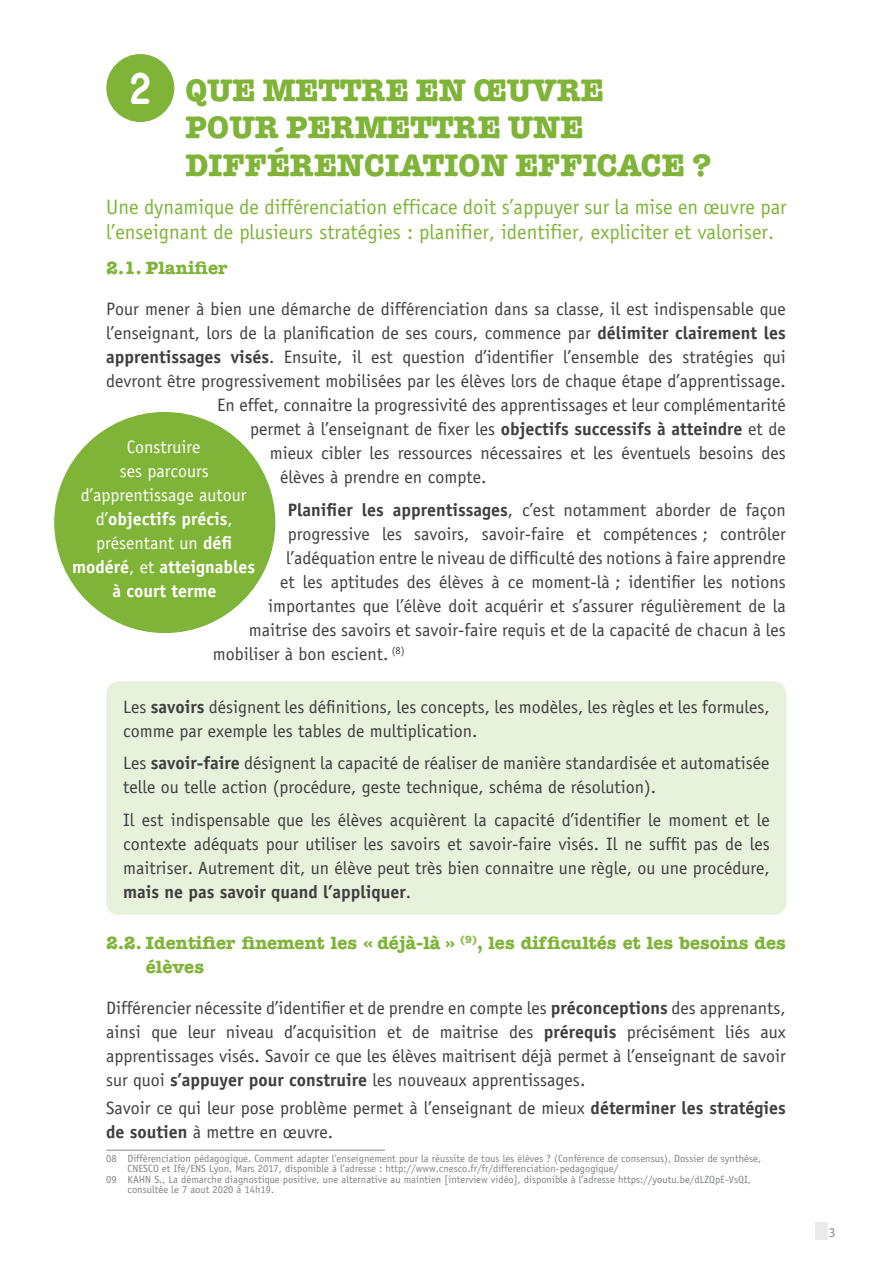
<style>
.page{position:relative;width:893px;height:1263px;background:#fff}
.page>*{position:absolute;margin:0;border:0;box-sizing:border-box;transform-origin:0 0}
.t1{font:700 45px "Odin";color:#fff}
.t2{font:700 31.5px/37.5px "American Typewriter";color:#7fb438}
.t3{font:21px/25.2px "Evalex Sans";color:#7fb438}
.t4{font:18px/24px "Evalex Sans";color:#3e3e3f}
.t5{font:18px/24px "Evalex Sans";color:#fff;text-align:center}
.intertitre{font:700 18px/24px "American Typewriter";color:#7fb438}
.t6{font:13.5px "Evalex Sans";color:#808285}
.t7{font:10.5px/10.5px "Evalex Sans";color:#808285}
.s1{font-weight:700}
</style>
<div class="page">
<hr style="left:106px;top:1149px;width:279px;height:2px;background:#a8a9ad">
<div style="left:106px;top:54px;width:68px;height:68px;background:#7fb438;border-radius:50%"></div>
<div style="left:106px;top:681px;width:681px;height:234px;background:#e8f1db;border-radius:13px"></div>
<div style="left:54px;top:412px;width:221px;height:221px;background:#7fb438;border-radius:50%"></div>
<div style="left:815px;top:1222px;width:12px;height:17px;background:#eaeaeb"></div>
<p class="t1" style="left:129px;top:62px;width:23px">2</p>
<p class="t2" style="left:186px;top:71px;width:528px">QUE METTRE EN ŒUVRE<br>POUR PERMETTRE UNE<br>DIFFÉRENCIATION EFFICACE ?</p>
<p class="t3" style="left:106px;top:194px;width:682px">Une dynamique de différenciation efficace doit s’appuyer sur la mise en œuvre par l’enseignant de plusieurs stratégies : planifier, identifier, expliciter et valoriser.</p>
<p class="intertitre" style="left:106px;top:256px;width:123px">2.1. Planifier</p>
<p class="t4" style="left:106px;top:297px;width:681px">Pour mener à bien une démarche de différenciation dans sa classe, il est indispensable que</p>
<p class="t4" style="left:106px;top:321px;width:681px">l’enseignant, lors de la planification de ses cours, commence par <span class="s1">délimiter clairement les</span></p>
<p class="t4" style="left:106px;top:345px;width:681px"><span class="s1">apprentissages visés</span>. Ensuite, il est question d’identifier l’ensemble des stratégies qui</p>
<p class="t4" style="left:106px;top:369px;width:681px">devront être progressivement mobilisées par les élèves lors de chaque étape d’apprentissage.</p>
<p class="t4" style="left:217px;top:393px;width:570px">En effet, connaitre la progressivité des apprentissages et leur complémentarité</p>
<p class="t4" style="left:250px;top:417px;width:537px">permet à l’enseignant de fixer les <span class="s1">objectifs successifs à atteindre</span> et de</p>
<p class="t4" style="left:270px;top:441px;width:517px">mieux cibler les ressources nécessaires et les éventuels besoins des</p>
<p class="t4" style="left:280px;top:465px;width:207px">élèves à prendre en compte.</p>
<p class="t4" style="left:288px;top:497px;width:499px"><span class="s1">Planifier les apprentissages</span>, c’est notamment aborder de façon</p>
<p class="t4" style="left:288px;top:521px;width:500px">progressive les savoirs, savoir-faire et compétences ; contrôler</p>
<p class="t4" style="left:286px;top:545px;width:501px">l’adéquation entre le niveau de difficulté des notions à faire apprendre</p>
<p class="t4" style="left:280px;top:569px;width:507px">et les aptitudes des élèves à ce moment-là ; identifier les notions</p>
<p class="t4" style="left:268px;top:593px;width:519px">importantes que l’élève doit acquérir et s’assurer régulièrement de la</p>
<p class="t4" style="left:249px;top:617px;width:539px">maitrise des savoirs et savoir-faire requis et de la capacité de chacun à les</p>
<p class="t4" style="left:213px;top:641px;width:193px">mobiliser à bon escient. <sup>(8)</sup></p>
<p class="t5" style="left:72px;top:435px;width:185px">Construire<br>ses parcours d’apprentissage autour d’<span class="s1">objectifs précis</span>, présentant un <span class="s1">défi modéré</span>, et <span class="s1">atteignables à court terme</span></p>
<p class="t4" style="left:123px;top:695px;width:648px">Les <span class="s1">savoirs</span> désignent les définitions, les concepts, les modèles, les règles et les formules, comme par exemple les tables de multiplication.</p>
<p class="t4" style="left:123px;top:751px;width:648px">Les <span class="s1">savoir-faire</span> désignent la capacité de réaliser de manière standardisée et automatisée telle ou telle action (procédure, geste technique, schéma de résolution).</p>
<p class="t4" style="left:123px;top:808px;width:648px;text-align:justify">Il est indispensable que les élèves acquièrent la capacité d’identifier le moment et le contexte adéquats pour utiliser les savoirs et savoir-faire visés. Il ne suffit pas de les maitriser. Autrement dit, un élève peut très bien connaitre une règle, ou une procédure, <span class="s1">mais ne pas savoir quand l’appliquer</span>.</p>
<p class="intertitre" style="left:146px;top:931px;width:641px;text-indent:-40px">2.2. Identifier finement les « déjà-là » <sup>(9)</sup>, les difficultés et les besoins des élèves</p>
<p class="t4" style="left:106px;top:996px;width:681px;text-align:justify">Différencier nécessite d’identifier et de prendre en compte les <span class="s1">préconceptions</span> des apprenants, ainsi que leur niveau d’acquisition et de maitrise des <span class="s1">prérequis</span> précisément liés aux apprentissages visés. Savoir ce que les élèves maitrisent déjà permet à l’enseignant de savoir sur quoi <span class="s1">s’appuyer pour construire</span> les nouveaux apprentissages.</p>
<p class="t4" style="left:106px;top:1096px;width:681px">Savoir ce qui leur pose problème permet à l’enseignant de mieux <span class="s1">déterminer les stratégies de soutien</span> à mettre en œuvre.</p>
<p class="t7" style="left:128px;top:1153px;width:635px;text-indent:-21px">08 Différenciation pédagogique. Comment adapter l’enseignement pour la réussite de tous les élèves ? (Conférence de consensus), Dossier de synthèse,<br>CNESCO et Ifé/ENS Lyon, Mars 2017, disponible à l’adresse : http://www.cnesco.fr/fr/differenciation-pedagogique/</p>
<p class="t7" style="left:128px;top:1174px;width:625px;text-indent:-21px">09 KAHN S., La démarche diagnostique positive, une alternative au maintien [interview vidéo], disponible à l’adresse https://youtu.be/dLZQpE-VsQI, consultée le 7 aout 2020 à 14h19.</p>
<p class="t6" style="left:829px;top:1224px;width:8px">3</p>
</div>
